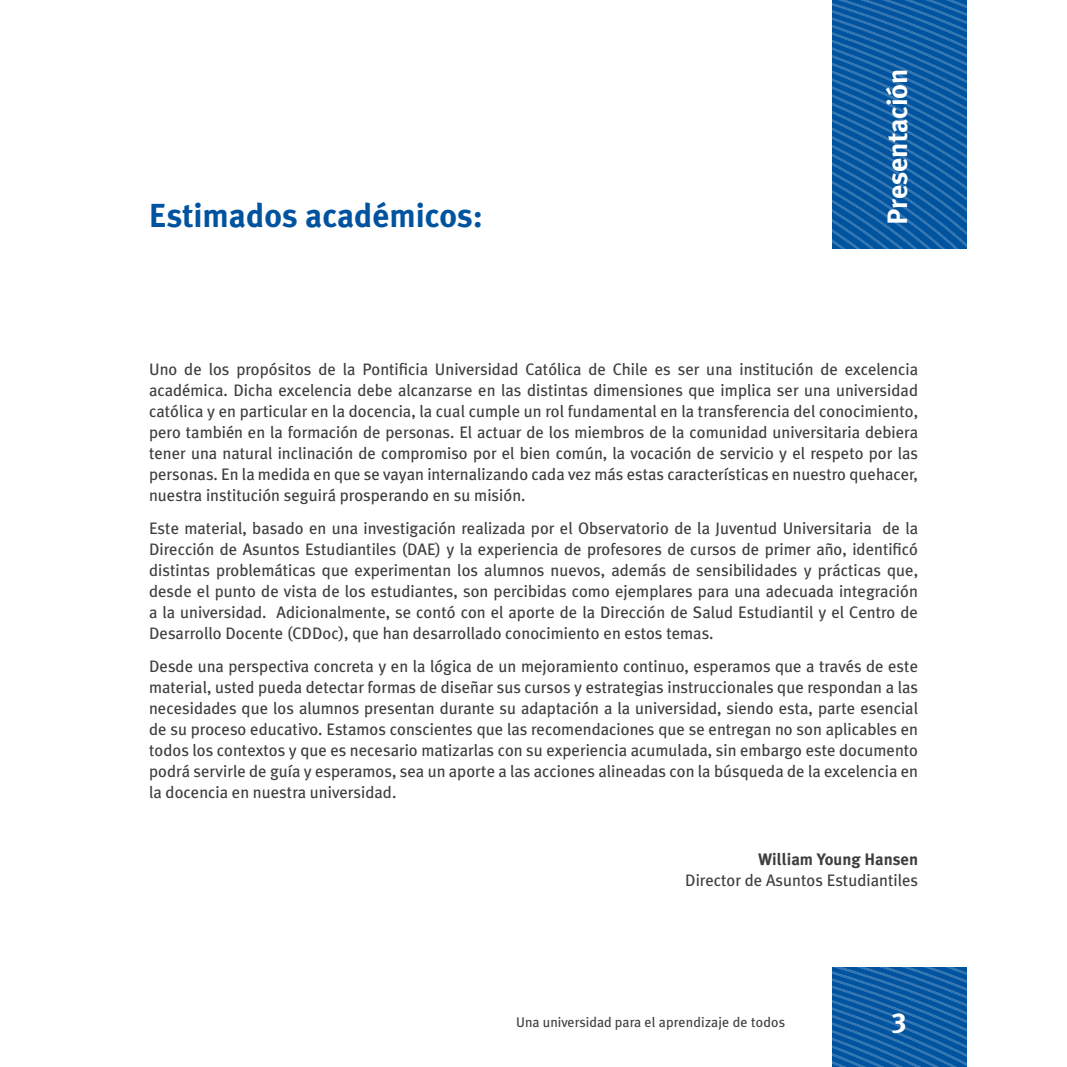
<style>
.page{position:relative;width:1067px;height:1067px;background:#fff}
.page>*{position:absolute;margin:0;border:0;box-sizing:border-box;transform-origin:0 0}
.t1{font:700 33.25px "Meta Plus";color:#00539f}
.t2{font:700 28px "Meta Plus";color:#fff}
.t3{font:16.62px/21px "Meta Plus";color:#3e3d40;text-align:justify}
.t4{font:700 16.62px "Meta Plus";color:#3e3d40}
.t5{font:14px "Meta Plus";color:#3e3d40}
</style>
<div class="page">
<svg style="left:832px;top:967px;width:134px;height:100px;background:#125fa5"></svg>
<svg style="left:832px;top:0;width:134px;height:248px;background:#115ea5"></svg>
<h1 class="t1" style="left:149px;top:196px;width:335px">Estimados académicos:</h1>
<h2 class="t2" style="left:881px;top:225px;width:158px;rotate:-90deg">Presentación</h2>
<p class="t3" style="left:149px;top:358px;width:770px">Uno de los propósitos de la Pontificia Universidad Católica de Chile es ser una institución de excelencia académica. Dicha excelencia debe alcanzarse en las distintas dimensiones que implica ser una universidad católica y en particular en la docencia, la cual cumple un rol fundamental en la transferencia del conocimiento, pero también en la formación de personas. El actuar de los miembros de la comunidad universitaria debiera tener una natural inclinación de compromiso por el bien común, la vocación de servicio y el respeto por las personas. En la medida en que se vayan internalizando cada vez más estas características en nuestro quehacer, nuestra institución seguirá prosperando en su misión.</p>
<p class="t3" style="left:149px;top:517px;width:770px">Este material, basado en una investigación realizada por el Observatorio de la Juventud Universitaria de la Dirección de Asuntos Estudiantiles (DAE) y la experiencia de profesores de cursos de primer año, identificó distintas problemáticas que experimentan los alumnos nuevos, además de sensibilidades y prácticas que, desde el punto de vista de los estudiantes, son percibidas como ejemplares para una adecuada integración a la universidad. Adicionalmente, se contó con el aporte de la Dirección de Salud Estudiantil y el Centro de Desarrollo Docente (CDDoc), que han desarrollado conocimiento en estos temas.</p>
<p class="t3" style="left:149px;top:656px;width:770px">Desde una perspectiva concreta y en la lógica de un mejoramiento continuo, esperamos que a través de este material, usted pueda detectar formas de diseñar sus cursos y estrategias instruccionales que respondan a las necesidades que los alumnos presentan durante su adaptación a la universidad, siendo esta, parte esencial de su proceso educativo. Estamos conscientes que las recomendaciones que se entregan no son aplicables en todos los contextos y que es necesario matizarlas con su experiencia acumulada, sin embargo este documento podrá servirle de guía y esperamos, sea un aporte a las acciones alineadas con la búsqueda de la excelencia en la docencia en nuestra universidad.</p>
<p class="t4" style="left:758px;top:850px;width:161px">William Young Hansen</p>
<p class="t3" style="left:685px;top:870px;width:234px">Director de Asuntos Estudiantiles</p>
<p class="t5" style="left:516px;top:1014px;width:271px">Una universidad para el aprendizaje de todos</p>
<h2 class="t2" style="left:892px;top:1002px;width:16px">3</h2>
</div>
